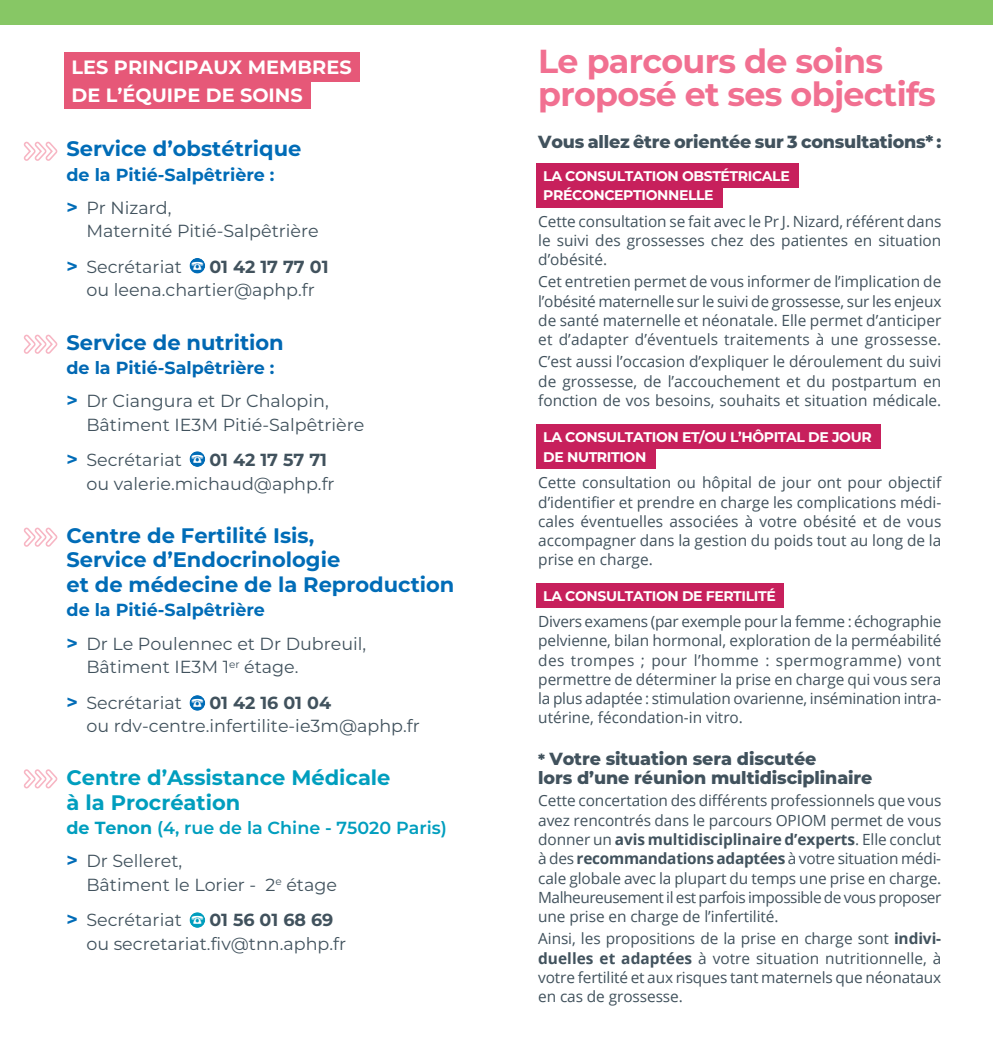
<style>
.page{position:relative;width:993px;height:1042px;background:#fff}
.page>*{position:absolute;margin:0;border:0;box-sizing:border-box;transform-origin:0 0}
.t1{font:700 33.25px/33.2px "Montserrat";letter-spacing:-.02em;color:#f17091}
.t2{font:700 21px/24.5px "Montserrat";color:#006cb7}
.t3{font:700 21px/24.5px "Montserrat";color:#009ebe}
.t4{font:700 21px "Montserrat";color:#0168b3}
.t5{font:700 19.25px/28.2px "Montserrat";color:#fff}
.t6{font:17.5px/35.7px "Montserrat";color:#41525d}
.t7{font:800 17.5px/19.2px "Montserrat";letter-spacing:-.005em;color:#41525d}
.t8{font:600 17.5px/33.2px "Montserrat";color:#009ebe}
.t9{font:700 17.5px "Montserrat";color:#41525d}
.t10{font:700 17.5px/33.2px "Montserrat";color:#006cb7}
.t11{font:15.4px/19.2px "Open Sans";color:#41525d;text-align:justify}
.t12{font:700 14px/19.2px "Montserrat";letter-spacing:-.025em;color:#fff}
.s1{font-size:19.25px}
.s2{font-weight:400;color:#41525d}
.s3{font-weight:700;font-size:19.25px;color:#006cb7}
.s4{font-weight:700;color:#0168b3}
.s5{font-weight:700;color:#006cb7}
.s6{font-weight:700}
.s7{font-size:15.4px}
</style>
<div class="page">
<div style="left:0;top:0;width:992px;height:25px;background:#87c765"></div>
<div style="left:64px;top:52px;width:296px;height:29px;background:#e65878"></div>
<div style="left:64px;top:79px;width:247px;height:30px;background:#e65878"></div>
<div style="left:536px;top:163px;width:262px;height:25px;background:#c7205c"></div>
<div style="left:536px;top:183px;width:186px;height:24px;background:#c7205c"></div>
<div style="left:536px;top:424px;width:344px;height:25px;background:#c7205c"></div>
<div style="left:536px;top:444px;width:119px;height:25px;background:#c7205c"></div>
<div style="left:536px;top:583px;width:247px;height:25px;background:#c7205c"></div>
<svg style="left:24px;top:142px;width:33px;height:19px"></svg>
<svg style="left:24px;top:335px;width:33px;height:19px"></svg>
<svg style="left:24px;top:527px;width:33px;height:20px"></svg>
<svg style="left:24px;top:769px;width:33px;height:19px"></svg>
<svg style="left:189px;top:258px;width:17px;height:16px"></svg>
<svg style="left:189px;top:451px;width:17px;height:16px"></svg>
<svg style="left:189px;top:695px;width:17px;height:16px"></svg>
<svg style="left:189px;top:912px;width:17px;height:16px"></svg>
<p class="t5" style="left:72px;top:55px;width:281px">LES PRINCIPAUX MEMBRES<br>DE L’ÉQUIPE DE SOINS</p>
<h2 class="t2" style="left:66px;top:138px;width:236px">Service d’obstétrique</h2>
<p class="t10" style="left:66px;top:160px;width:209px">de la Pitié-Salpêtrière : <span class="s1">&gt;</span> <span class="s2">Pr Nizard,</span></p>
<p class="t6" style="left:66px;top:215px;width:253px;text-indent:20px">Maternité Pitié-Salpêtrière <span class="s3">&gt;</span> Secrétariat</p>
<p class="t9" style="left:209px;top:260px;width:121px">01 42 17 77 01</p>
<p class="t6" style="left:86px;top:274px;width:230px">ou leena.chartier@aphp.fr</p>
<h2 class="t4" style="left:66px;top:334px;width:219px">Service de nutrition</h2>
<p class="t6" style="left:66px;top:353px;width:263px;line-height:33.2px"><span class="s4">de la Pitié-Salpêtrière :<br></span><span class="s3">&gt;</span> Dr Ciangura et Dr Chalopin,</p>
<p class="t6" style="left:66px;top:408px;width:299px;text-indent:20px">Bâtiment IE3M Pitié-Salpêtrière <span class="s3">&gt;</span> Secrétariat</p>
<p class="t9" style="left:209px;top:453px;width:119px">01 42 17 57 71</p>
<p class="t6" style="left:86px;top:467px;width:250px">ou valerie.michaud@aphp.fr</p>
<h2 class="t2" style="left:66px;top:525px;width:389px">Centre de Fertilité Isis,<br>Service d’Endocrinologie<br>et de médecine de la Reproduction</h2>
<p class="t6" style="left:66px;top:595px;width:301px;line-height:33.2px"><span class="s5">de la Pitié-Salpêtrière<br></span><span class="s3">&gt;</span> Dr Le Poulennec et Dr Dubreuil,</p>
<p class="t6" style="left:66px;top:650px;width:233px;text-indent:20px">Bâtiment IE3M 1<sup>er</sup> étage. <span class="s3">&gt;</span> Secrétariat</p>
<p class="t9" style="left:209px;top:695px;width:123px">01 42 16 01 04</p>
<p class="t6" style="left:86px;top:709px;width:335px">ou rdv-centre.infertilite-ie3m@aphp.fr</p>
<h2 class="t3" style="left:66px;top:767px;width:325px">Centre d’Assistance Médicale à la Procréation</h2>
<p class="t8" style="left:66px;top:811px;width:382px"><span class="s6">de Tenon</span> (4, rue de la Chine - 75020 Paris) <span class="s3">&gt;</span> <span class="s2">Dr Selleret,</span></p>
<p class="t6" style="left:66px;top:868px;width:272px;text-indent:20px">Bâtiment le Lorier - 2<sup>e</sup> étage <span class="s3">&gt;</span> Secrétariat</p>
<p class="t9" style="left:209px;top:913px;width:125px">01 56 01 68 69</p>
<p class="t6" style="left:86px;top:927px;width:261px">ou secretariat.fiv@tnn.aphp.fr</p>
<h1 class="t1" style="left:538px;top:48px;width:399px">Le parcours de soins proposé et ses objectifs</h1>
<p class="t7" style="left:538px;top:132px;width:404px">Vous allez être orientée sur 3 consultations* :</p>
<p class="t12" style="left:543px;top:167px;width:248px">LA CONSULTATION OBSTÉTRICALE<br>PRÉCONCEPTIONNELLE</p>
<p class="t11" style="left:538px;top:211px;width:404px">Cette consultation se fait avec le Pr J. Nizard, référent dans le suivi des grossesses chez des patientes en situation d’obésité.</p>
<p class="t11" style="left:538px;top:272px;width:404px">Cet entretien permet de vous informer de l’implication de l’obésité maternelle sur le suivi de grossesse, sur les enjeux de santé maternelle et néonatale. Elle permet d’anticiper et d’adapter d’éventuels traitements à une grossesse.</p>
<p class="t11" style="left:538px;top:352px;width:404px">C’est aussi l’occasion d’expliquer le déroulement du suivi de grossesse, de l’accouchement et du postpartum en fonction de vos besoins, souhaits et situation médicale.</p>
<p class="t12" style="left:543px;top:429px;width:330px">LA CONSULTATION ET/OU L’HÔPITAL DE JOUR<br>DE NUTRITION</p>
<p class="t11" style="left:538px;top:473px;width:404px">Cette consultation ou hôpital de jour ont pour objectif d’identifier et prendre en charge les complications médi&shy;cales éventuelles associées à votre obésité et de vous accompagner dans la gestion du poids tout au long de la prise en charge.</p>
<p class="t12" style="left:543px;top:588px;width:234px">LA CONSULTATION DE FERTILITÉ</p>
<p class="t11" style="left:538px;top:611px;width:404px">Divers examens (par exemple pour la femme : échographie pelvienne, bilan hormonal, exploration de la perméabilité des trompes ; pour l’homme : spermogramme) vont permettre de déterminer la prise en charge qui vous sera la plus adaptée : stimulation ovarienne, insémination intra&shy;utérine, fécondation-in vitro.</p>
<p class="t7" style="left:538px;top:749px;width:335px"><span class="s7">*</span> Votre situation sera discutée<br>lors d’une réunion multidisciplinaire</p>
<p class="t11" style="left:538px;top:791px;width:404px">Cette concertation des différents professionnels que vous avez rencontrés dans le parcours OPIOM permet de vous donner un <span class="s6">avis multidisciplinaire d’experts</span>. Elle conclut à des <span class="s6">recommandations adaptées</span> à votre situation médi&shy;cale globale avec la plupart du temps une prise en charge.<br>Malheureusement il est parfois impossible de vous proposer une prise en charge de l’infertilité.</p>
<p class="t11" style="left:538px;top:928px;width:404px">Ainsi, les propositions de la prise en charge sont <span class="s6">indivi&shy;duelles et adaptées</span> à votre situation nutritionnelle, à votre fertilité et aux risques tant maternels que néonataux en cas de grossesse.</p>
</div>
